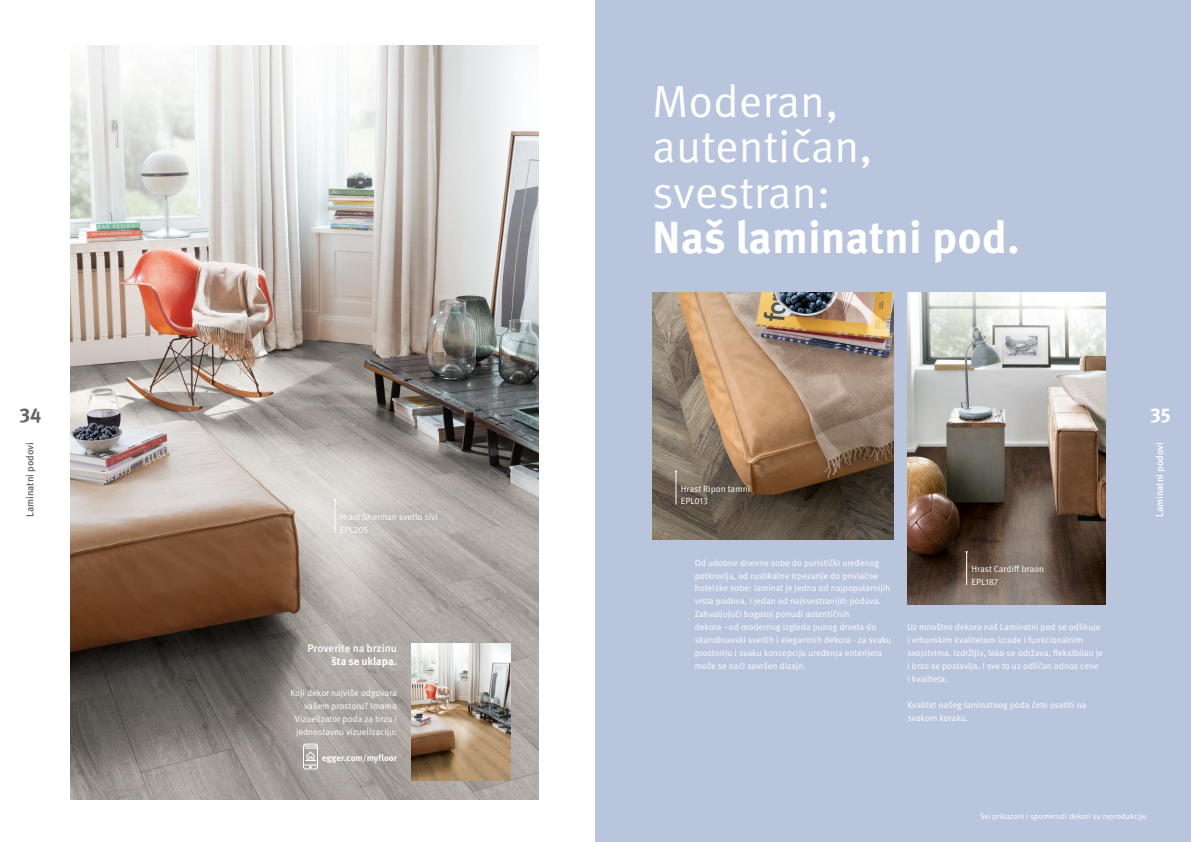
<style>
.page{position:relative;width:1191px;height:842px;background:#fff}
.page>*{position:absolute;margin:0;border:0;box-sizing:border-box;transform-origin:0 0}
.t1{font:45px/45.5px "Meta Pro";color:#fff}
.t2{font:700 45px "Meta Pro";color:#fff}
.t3{font:700 20px "Meta Pro";color:#636362}
.t4{font:700 20px "Meta Pro";color:#fff}
.t5{font:500 11px "Meta Pro";color:#fff}
.t6{font:700 11px "Meta Pro";letter-spacing:-.005em;color:#fff}
.t7{font:500 10px "Meta Pro";color:#fff}
.t8{font:500 10px "Meta Pro";color:#636362}
.t9{font:9px/13px "Meta Pro";color:#fff}
.t10{font:700 9px "Meta Pro";color:#fff}
.t11{font:8px "Meta Pro";color:#fff}
</style>
<div class="page">
<div style="left:595px;top:0;width:596px;height:842px;background:#b9c4dd"></div>
<img style="left:907px;top:292px;width:199px;height:312px">
<img style="left:71px;top:45px;width:468px;height:754px">
<img style="left:411px;top:643px;width:99px;height:137px">
<img style="left:652px;top:292px;width:241px;height:247px">
<div style="left:303px;top:744px;width:15px;height:25px;border:1px solid #fff;border-radius:3px"></div>
<svg style="left:304px;top:746px;width:14px;height:22px"></svg>
<div style="left:325px;top:499px;width:127px;height:49px;background:#000;opacity:.5"></div>
<hr style="left:335px;top:500px;width:1px;height:33px;background:#fff">
<div style="left:666px;top:471px;width:98px;height:48px;background:#000;opacity:.5"></div>
<hr style="left:675px;top:471px;width:1px;height:33px;background:#fff">
<div style="left:957px;top:551px;width:100px;height:49px;background:#000;opacity:.5"></div>
<hr style="left:966px;top:552px;width:1px;height:33px;background:#fff">
<h1 class="t1" style="left:652px;top:79px;width:222px">Moderan, autentičan, svestran:</h1>
<h1 class="t2" style="left:652px;top:203px;width:369px">Naš laminatni pod.</h1>
<h2 class="t3" style="left:19px;top:400px;width:24px">34</h2>
<h2 class="t4" style="left:1150px;top:400px;width:22px">35</h2>
<p class="t8" style="left:24px;top:517px;width:77px;rotate:-90deg">Laminatni podovi</p>
<p class="t9" style="left:340px;top:510px;width:99px">Hrast Sherman svetlo sivi<br>EPL205</p>
<p class="t5" style="left:307px;top:641px;width:91px">Proverite na brzinu</p>
<p class="t6" style="left:332px;top:652px;width:67px">šta se uklapa.</p>
<p class="t9" style="left:290px;top:686px;width:108px;text-align:right">Koji dekor najviše odgovara vašem prostoru? Imamo<br>Vizuelizator poda za brzu i jednostavnu vizuelizaciju:</p>
<p class="t10" style="left:322px;top:750px;width:77px">egger.com/myfloor</p>
<p class="t9" style="left:681px;top:482px;width:71px">Hrast Ripon tamni<br>EPL013</p>
<p class="t9" style="left:694px;top:556px;width:198px">Od udobne dnevne sobe do puristički uređenog potkrovlja, od rustikalne trpezarije do privlačne hotelske sobe: laminat je jedna od najpopularnijih vrsta podova. I jedan od najsvestranijih podova.<br>Zahvaljujući bogatoj ponudi autentičnih<br>dekora –od modernog izgleda punog drveta do skandinavski svetlih i elegantnih dekora - za svaku prostoriju i svaku koncepciju uređenja enterijera može se naći savršen dizajn.</p>
<p class="t9" style="left:971px;top:562px;width:74px">Hrast Cardiff braon<br>EPL187</p>
<p class="t9" style="left:907px;top:621px;width:197px">Uz mnoštvo dekora naš Laminatni pod se odlikuje i vrhunskim kvalitetom izrade i funkcionalnim svojstvima. Izdržljiv, lako se održava, fleksibilan je i brzo se postavlja. I sve to uz odličan odnos cene i kvaliteta.</p>
<p class="t9" style="left:907px;top:699px;width:180px">Kvalitet našeg laminatnog poda ćete osetiti na svakom koraku.</p>
<p class="t7" style="left:1153px;top:517px;width:77px;rotate:-90deg">Laminatni podovi</p>
<p class="t11" style="left:980px;top:811px;width:170px">Svi prikazani i spomenuti dekori su reprodukcije.</p>
</div>
